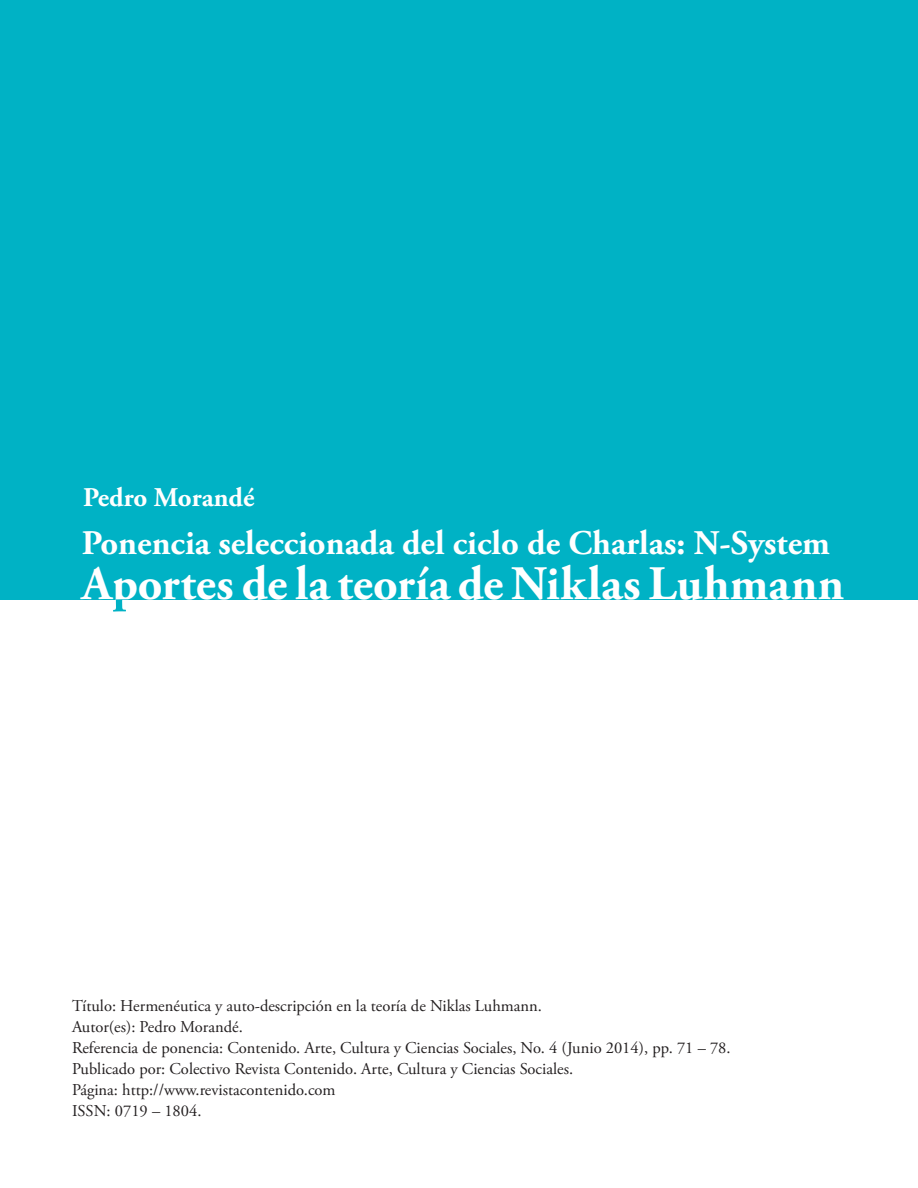
<style>
.page{position:relative;width:918px;height:1188px;background:#fff}
.page>*{position:absolute;margin:0;border:0;box-sizing:border-box;transform-origin:0 0}
.t1{font:700 48px "Adobe Garamond Pro";color:#fff}
.t2{font:700 34.5px "Adobe Garamond Pro";color:#fff}
.t3{font:700 27px "Adobe Garamond Pro";color:#fff}
.t4{font:16.5px "Adobe Garamond Pro";color:#231f20}
</style>
<div class="page">
<div style="left:0;top:0;width:918px;height:599px;background:#00b2c5"></div>
<svg style="left:113px;top:599px;width:16px;height:13px"></svg>
<p class="t3" style="left:83px;top:482px;width:173px">Pedro Morandé</p>
<p class="t2" style="left:82px;top:523px;width:750px">Ponencia seleccionada del ciclo de Charlas: N-System</p>
<p class="t1" style="left:82px;top:556px;width:764px">Aportes de la teoría de Niklas Luhmann</p>
<p class="t4" style="left:72px;top:996px;width:471px">Título: Hermenéutica y auto-descripción en la teoría de Niklas Luhmann.</p>
<p class="t4" style="left:72px;top:1017px;width:172px">Autor(es): Pedro Morandé.</p>
<p class="t4" style="left:72px;top:1038px;width:660px">Referencia de ponencia: Contenido. Arte, Cultura y Ciencias Sociales, No. 4 (Junio 2014), pp. 71 – 78.</p>
<p class="t4" style="left:72px;top:1059px;width:503px">Publicado por: Colectivo Revista Contenido. Arte, Cultura y Ciencias Sociales.</p>
<p class="t4" style="left:72px;top:1080px;width:265px">Página: http://www.revistacontenido.com</p>
<p class="t4" style="left:72px;top:1101px;width:131px">ISSN: 0719 – 1804.</p>
</div>
